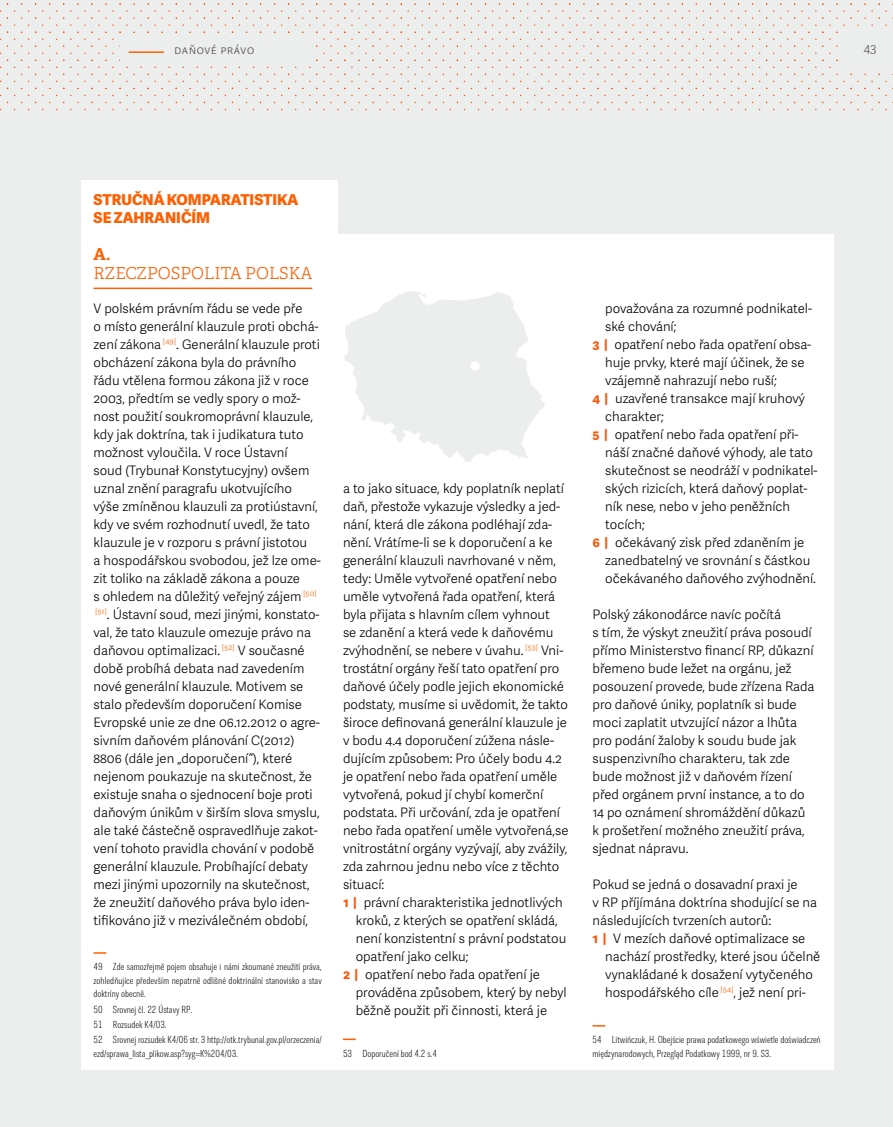
<style>
.page{position:relative;width:893px;height:1127px;background:#eceded}
.page>*{position:absolute;margin:0;border:0;box-sizing:border-box;transform-origin:0 0}
.t1{font:300 16.5px "Adelle";color:#ff5f00}
.t2{font:700 16.5px "Adelle";color:#ff5f00}
.t3{font:800 15px/18px "Adelle Sans";color:#ff5f00}
.t4{font:300 13.05px/18px "Adelle Sans";color:#000}
.t5{font:300 12px "Adelle Sans";letter-spacing:.055em;color:#58585a}
.t6{font:100 10.2px/13.5px "Trilon Cond";color:#000}
.s1{font-weight:700;color:#ff5000}
</style>
<div class="page">
<svg style="left:815px;top:3px;width:78px;height:37px"></svg>
<svg style="left:794px;top:3px;width:8px;height:37px"></svg>
<svg style="left:766px;top:3px;width:8px;height:37px"></svg>
<svg style="left:569px;top:3px;width:93px;height:37px"></svg>
<svg style="left:541px;top:3px;width:8px;height:37px"></svg>
<svg style="left:513px;top:3px;width:8px;height:37px"></svg>
<svg style="left:316px;top:3px;width:93px;height:37px"></svg>
<svg style="left:288px;top:3px;width:8px;height:30px"></svg>
<svg style="left:260px;top:3px;width:8px;height:30px"></svg>
<svg style="left:63px;top:3px;width:93px;height:37px"></svg>
<svg style="left:35px;top:3px;width:8px;height:37px"></svg>
<svg style="left:7px;top:3px;width:8px;height:37px"></svg>
<div style="left:81px;top:180px;width:256px;height:55px;background:#fff"></div>
<div style="left:81px;top:234px;width:752px;height:835px;background:#fff"></div>
<hr style="left:94px;top:288px;width:218px;height:1px;background:#ff5f00">
<svg style="left:94px;top:952px;width:12px;height:2px"></svg>
<svg style="left:343px;top:1038px;width:13px;height:2px"></svg>
<svg style="left:592px;top:1025px;width:13px;height:1px"></svg>
<svg style="left:345px;top:291px;width:200px;height:171px"></svg>
<svg style="left:470px;top:361px;width:10px;height:10px"></svg>
<div style="left:843px;top:27px;width:50px;height:45px;background:#eceded"></div>
<div style="left:121px;top:37px;width:192px;height:29px;background:#eceded"></div>
<hr style="left:129px;top:51px;width:35px;height:2px;background:#ff5f00">
<p class="t5" style="left:175px;top:41px;width:81px">daňové právo</p>
<p class="t5" style="left:864px;top:41px;width:14px">43</p>
<p class="t3" style="left:94px;top:190px;width:206px">STRUČNÁ KOMPARATISTIKA<br>SE ZAHRANIČÍM</p>
<p class="t2" style="left:94px;top:243px;width:18px">A.</p>
<p class="t1" style="left:94px;top:263px;width:55px">RZECZPOSPOLITA</p>
<p class="t1" style="left:245px;top:263px;width:23px">POLSKA</p>
<p class="t4" style="left:94px;top:298px;width:229px">V polském právním řádu se vede pře<br>o místo generální klauzule proti obchá&shy;zení zákona <sup>[49]</sup>. Generální klauzule proti obcházení zákona byla do právního řádu vtělena formou zákona již v roce 2003, předtím se vedly spory o mož&shy;nost použití soukromoprávní klauzule, kdy jak doktrína, tak i judikatura tuto možnost vyloučila. V roce Ústavní<br>soud (Trybunał Konstytucyjny) ovšem uznal znění paragrafu ukotvujícího výše zmíněnou klauzuli za protiústavní, kdy ve svém rozhodnutí uvedl, že tato klauzule je v rozporu s právní jistotou<br>a hospodářskou svobodou, jež lze ome&shy;zit toliko na základě zákona a pouze<br>s ohledem na důležitý veřejný zájem <sup>[50] [51]</sup>. Ústavní soud, mezi jinými, konstato&shy;val, že tato klauzule omezuje právo na daňovou optimalizaci. <sup>[52]</sup> V současné době probíhá debata nad zavedením nové generální klauzule. Motivem se stalo především doporučení Komise Evropské unie ze dne 06.12.2012 o agre&shy;sivním daňovém plánování C(2012)<br>8806 (dále jen „doporučení“), které nejenom poukazuje na skutečnost, že existuje snaha o sjednocení boje proti daňovým únikům v širším slova smyslu, ale také částečně ospravedlňuje zakot&shy;vení tohoto pravidla chování v podobě generální klauzule. Probíhající debaty mezi jinými upozornily na skutečnost, že zneužití daňového práva bylo iden&shy;tifikováno již v meziválečném období,</p>
<p class="t6" style="left:94px;top:960px;width:230px;text-align:justify">49 Zde samozřejmě pojem obsahuje i námi zkoumané zneužití práva, zohledňujíce především nepatrně odlišné doktrinální stanovisko a stav doktríny obecně.</p>
<p class="t6" style="left:94px;top:1002px;width:230px;line-height:15.3px">50 Srovnej čl. 22 Ústavy RP.<br>51 Rozsudek K4/03.<br>52 Srovnej rozsudek K4/06 str. 3 http://otk.trybunal.gov.pl/orzeczenia/</p>
<p class="t6" style="left:94px;top:1047px;width:146px">ezd/sprawa_lista_plikow.asp?syg=K%204/03.</p>
<p class="t4" style="left:343px;top:478px;width:222px">a to jako situace, kdy poplatník neplatí</p>
<p class="t4" style="left:343px;top:496px;width:219px">daň, přestože vykazuje výsledky a jed-</p>
<p class="t4" style="left:343px;top:514px;width:211px">nání, která dle zákona podléhají zda-</p>
<p class="t4" style="left:343px;top:532px;width:211px">nění. Vrátíme-li se k doporučení a ke</p>
<p class="t4" style="left:343px;top:550px;width:215px">generální klauzuli navrhované v něm,</p>
<p class="t4" style="left:343px;top:568px;width:215px">tedy: Uměle vytvořené opatření nebo</p>
<p class="t4" style="left:343px;top:586px;width:214px">uměle vytvořená řada opatření, která</p>
<p class="t4" style="left:343px;top:604px;width:208px">byla přijata s hlavním cílem vyhnout</p>
<p class="t4" style="left:343px;top:622px;width:212px">se zdanění a která vede k daňovému</p>
<p class="t4" style="left:343px;top:640px;width:222px">zvýhodnění, se nebere v úvahu. <sup>[53]</sup> Vni-</p>
<p class="t4" style="left:343px;top:658px;width:218px">trostátní orgány řeší tato opatření pro</p>
<p class="t4" style="left:343px;top:676px;width:222px">daňové účely podle jejich ekonomické</p>
<p class="t4" style="left:343px;top:694px;width:227px">podstaty, musíme si uvědomit, že takto</p>
<p class="t4" style="left:343px;top:712px;width:225px">široce definovaná generální klauzule je</p>
<p class="t4" style="left:343px;top:730px;width:213px">v bodu 4.4 doporučení zúžena násle-</p>
<p class="t4" style="left:343px;top:748px;width:220px">dujícím způsobem: Pro účely bodu 4.2</p>
<p class="t4" style="left:343px;top:766px;width:216px">je opatření nebo řada opatření uměle</p>
<p class="t4" style="left:343px;top:784px;width:202px">vytvořená, pokud jí chybí komerční</p>
<p class="t4" style="left:343px;top:802px;width:218px">podstata. Při určování, zda je opatření</p>
<p class="t4" style="left:343px;top:820px;width:227px">nebo řada opatření uměle vytvořená,se</p>
<p class="t4" style="left:343px;top:838px;width:226px">vnitrostátní orgány vyzývají, aby zvážily,</p>
<p class="t4" style="left:343px;top:856px;width:218px">zda zahrnou jednu nebo více z těchto</p>
<p class="t4" style="left:343px;top:874px;width:43px">situací:</p>
<p class="t4" style="left:343px;top:892px;width:221px"><span class="s1">1 |</span> právní charakteristika jednotlivých</p>
<p class="t4" style="left:356px;top:910px;width:204px">kroků, z kterých se opatření skládá,</p>
<p class="t4" style="left:356px;top:928px;width:212px">není konzistentní s právní podstatou</p>
<p class="t4" style="left:356px;top:946px;width:114px">opatření jako celku;</p>
<p class="t4" style="left:343px;top:964px;width:198px"><span class="s1">2 |</span> opatření nebo řada opatření je</p>
<p class="t4" style="left:356px;top:982px;width:212px">prováděna způsobem, který by nebyl</p>
<p class="t4" style="left:356px;top:1000px;width:193px">běžně použit při činnosti, která je</p>
<p class="t6" style="left:343px;top:1047px;width:96px">53 Doporučení bod 4.2 s.4</p>
<p class="t4" style="left:605px;top:298px;width:208px">považována za rozumné podnikatel-</p>
<p class="t4" style="left:605px;top:316px;width:73px">ské chování;</p>
<p class="t4" style="left:592px;top:334px;width:220px"><span class="s1">3 |</span> opatření nebo řada opatření obsa-</p>
<p class="t4" style="left:605px;top:352px;width:201px">huje prvky, které mají účinek, že se</p>
<p class="t4" style="left:605px;top:370px;width:173px">vzájemně nahrazují nebo ruší;</p>
<p class="t4" style="left:592px;top:388px;width:214px"><span class="s1">4 |</span> uzavřené transakce mají kruhový</p>
<p class="t4" style="left:605px;top:406px;width:60px">charakter;</p>
<p class="t4" style="left:592px;top:424px;width:208px"><span class="s1">5 |</span> opatření nebo řada opatření při-</p>
<p class="t4" style="left:605px;top:442px;width:209px">náší značné daňové výhody, ale tato</p>
<p class="t4" style="left:605px;top:460px;width:214px">skutečnost se neodráží v podnikatel-</p>
<p class="t4" style="left:605px;top:478px;width:204px">ských rizicích, která daňový poplat-</p>
<p class="t4" style="left:605px;top:496px;width:186px">ník nese, nebo v jeho peněžních</p>
<p class="t4" style="left:605px;top:514px;width:41px">tocích;</p>
<p class="t4" style="left:592px;top:532px;width:213px"><span class="s1">6 |</span> očekávaný zisk před zdaněním je</p>
<p class="t4" style="left:605px;top:550px;width:207px">zanedbatelný ve srovnání s částkou</p>
<p class="t4" style="left:605px;top:568px;width:212px">očekávaného daňového zvýhodnění.</p>
<p class="t4" style="left:592px;top:604px;width:224px">Polský zákonodárce navíc počítá<br>s tím, že výskyt zneužití práva posoudí přímo Ministerstvo financí RP, důkazní břemeno bude ležet na orgánu, jež posouzení provede, bude zřízena Rada pro daňové úniky, poplatník si bude moci zaplatit utvzující názor a lhůta pro podání žaloby k soudu bude jak suspenzivního charakteru, tak zde bude možnost již v daňovém řízení před orgánem první instance, a to do 14 po oznámení shromáždění důkazů k prošetření možného zneužití práva, sjednat nápravu.</p>
<p class="t4" style="left:592px;top:874px;width:207px">Pokud se jedná o dosavadní praxi je</p>
<p class="t4" style="left:592px;top:892px;width:226px">v RP příjímána doktrína shodující se na</p>
<p class="t4" style="left:592px;top:910px;width:180px">následujících tvrzeních autorů:</p>
<p class="t4" style="left:592px;top:928px;width:214px"><span class="s1">1 |</span> V mezích daňové optimalizace se</p>
<p class="t4" style="left:605px;top:946px;width:217px">nachází prostředky, které jsou účelně</p>
<p class="t4" style="left:605px;top:964px;width:209px">vynakládané k dosažení vytyčeného</p>
<p class="t4" style="left:605px;top:982px;width:202px">hospodářského cíle <sup>[54]</sup>, jež není pri-</p>
<p class="t6" style="left:592px;top:1033px;width:230px">54 Litwińczuk, H. Obejście prawa podatkowego wświetle doświadczeń międzynarodowych, Przegląd Podatkowy 1999, nr 9. S3.</p>
</div>
